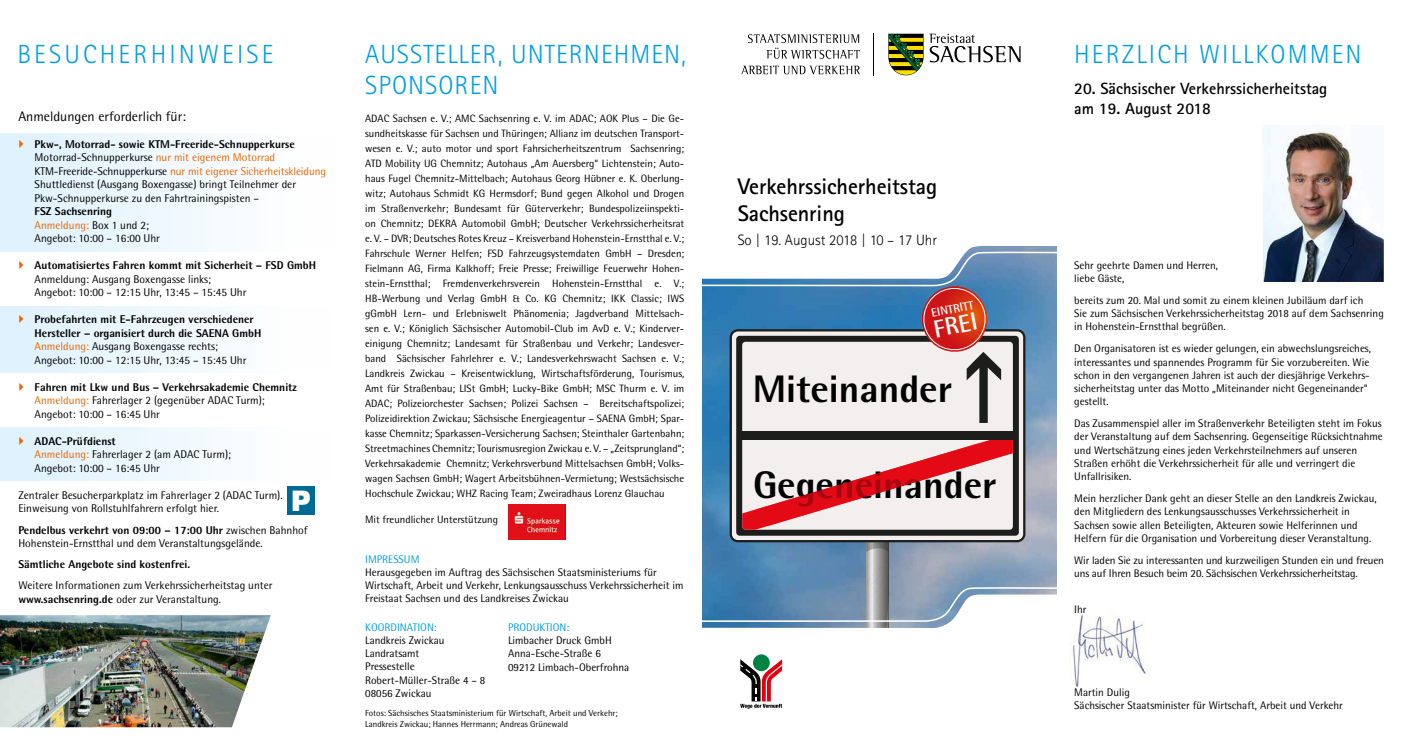
<style>
.page{position:relative;width:1404px;height:745px;background:#fff}
.page>*{position:absolute;margin:0;border:0;box-sizing:border-box;transform-origin:0 0}
.t1{font:800 38.38px "Rotis Semi Sans";color:#020203}
.t2{font:900 28.25px "Arial";color:#fff}
.t3{font:300 26.25px/31.2px "Rotis Sans Serif";letter-spacing:.04em;color:#009ee3}
.t4{font:300 26.25px "Rotis Sans Serif";letter-spacing:.08em;color:#009ee3}
.t5{font:300 26.25px "Rotis Sans Serif";letter-spacing:.12em;color:#009ee3}
.t6{font:700 24.75px "Rotis Semi Sans";color:#fff}
.t7{font:700 22.5px/27px "Rotis Sans Serif";letter-spacing:-.005em;color:#000}
.t8{font:700 16.25px/19.5px "Rotis Sans Serif";color:#000}
.t9{font:300 15px "Rotis Sans Serif";color:#000}
.t10{font:13.75px "Rotis Semi Sans";color:#000}
.t11{font:700 12.12px "Rotis Semi Sans";color:#fff}
.t12{font:11.25px/13.5px "Rotis Semi Sans";color:#000}
.t13{font:800 11.25px/13.5px "Rotis Semi Sans";color:#000}
.t14{font:11px/13.2px "Rotis Semi Sans";color:#000}
.t15{font:11px "Rotis Semi Sans";color:#009ee3}
.t16{font:10.62px/15px "Rotis Semi Sans";color:#000;text-align:justify}
.t17{font:8.75px/10.5px "Rotis Semi Sans";color:#000}
.s1{font-weight:800}
.s2{color:#ec6502}
.s3{font-weight:400;color:#ec6502}
.s4{font-weight:400}
</style>
<div class="page">
<img style="left:1069px;top:611px;width:79px;height:76px">
<div style="left:0;top:306px;width:330px;height:66px;background:linear-gradient(to right,#ddf1fd,#fffffe)"></div>
<div style="left:0;top:427px;width:330px;height:53px;background:linear-gradient(to right,#ddf1fd,#fffffe)"></div>
<div style="left:0;top:133px;width:334px;height:118px;background:linear-gradient(to right,#ddf1fd,#fffffe)"></div>
<img style="left:702px;top:422px;width:354px;height:163px">
<img style="left:834px;top:551px;width:86px;height:34px">
<svg style="left:729px;top:422px;width:296px;height:120px;fill:#f2efee"></svg>
<div style="left:736px;top:335px;width:282px;height:200px;background:#1d1d1c;border-radius:4px"></div>
<div style="left:742px;top:341px;width:270px;height:188px;background:#f2efee;border-radius:3px"></div>
<div style="left:738px;top:431px;width:275px;height:8px;background:#1d1d1c"></div>
<svg style="left:742px;top:439px;width:270px;height:112px"></svg>
<svg style="left:968px;top:245px;width:89px;height:5px"></svg>
<svg style="left:702px;top:585px;width:355px;height:8px"></svg>
<svg style="left:702px;top:593px;width:355px;height:116px"></svg>
<svg style="left:753px;top:654px;width:16px;height:16px"></svg>
<svg style="left:740px;top:658px;width:42px;height:50px"></svg>
<img style="left:508px;top:504px;width:58px;height:35px">
<div style="left:287px;top:485px;width:27px;height:29px;background:#006a96"></div>
<img style="left:0;top:615px;width:271px;height:111px">
<svg style="left:929px;top:34px;width:91px;height:28px"></svg>
<svg style="left:888px;top:34px;width:35px;height:41px"></svg>
<hr style="left:873px;top:34px;width:1px;height:42px;background:#000">
<svg style="left:748px;top:34px;width:111px;height:25px"></svg>
<svg style="left:741px;top:66px;width:118px;height:8px"></svg>
<svg style="left:702px;top:250px;width:355px;height:172px"></svg>
<img style="left:1263px;top:125px;width:120px;height:157px">
<svg style="left:19px;top:139px;width:4px;height:8px"></svg>
<svg style="left:19px;top:315px;width:4px;height:8px"></svg>
<svg style="left:19px;top:436px;width:4px;height:8px"></svg>
<h3 class="t5" style="left:17px;top:39px;width:257px">BESUCHERHINWEISE</h3>
<h3 class="t3" style="left:365px;top:38px;width:322px">AUSSTELLER, UNTERNEHMEN,<br>SPONSOREN</h3>
<h3 class="t4" style="left:1074px;top:39px;width:289px">HERZLICH WILLKOMMEN</h3>
<h3 class="t8" style="left:1074px;top:79px;width:255px">20. Sächsischer Verkehrssicherheitstag am 19. August 2018</h3>
<p class="t10" style="left:18px;top:108px;width:169px">Anmeldungen erforderlich für:</p>
<p class="t12" style="left:35px;top:137px;width:293px"><span class="s1">Pkw-, Motorrad- sowie KTM-Freeride-Schnupperkurse </span>Motorrad-Schnupperkurse <span class="s2">nur mit eigenem Motorrad </span>KTM-Freeride-Schnupperkurse <span class="s2">nur mit eigener Sicherheitskleidung </span>Shuttledienst (Ausgang Boxengasse) bringt Teilnehmer der Pkw-Schnupperkurse zu den Fahrtrainingspisten –</p>
<p class="t12" style="left:35px;top:204px;width:127px"><span class="s1">FSZ Sachsenring<br></span><span class="s2">Anmeldung:</span> Box 1 und 2;<br>Angebot: 10:00 – 16:00 Uhr</p>
<p class="t13" style="left:35px;top:258px;width:283px">Automatisiertes Fahren kommt mit Sicherheit – FSD GmbH</p>
<p class="t12" style="left:35px;top:272px;width:213px">Anmeldung: Ausgang Boxengasse links;<br>Angebot: 10:00 – 12:15 Uhr, 13:45 – 15:45 Uhr</p>
<p class="t13" style="left:35px;top:312px;width:228px">Probefahrten mit E-Fahrzeugen verschiedener Hersteller – organisiert durch die SAENA GmbH <span class="s3">Anmeldung:</span> <span class="s4">Ausgang Boxengasse rechts; Angebot: 10:00 – 12:15 Uhr, 13:45 – 15:45 Uhr</span></p>
<p class="t12" style="left:35px;top:380px;width:264px"><span class="s1">Fahren mit Lkw und Bus – Verkehrsakademie Chemnitz<br></span><span class="s2">Anmeldung:</span> Fahrerlager 2 (gegenüber ADAC Turm);<br>Angebot: 10:00 – 16:45 Uhr</p>
<p class="t12" style="left:35px;top:434px;width:198px"><span class="s1">ADAC-Prüfdienst<br></span><span class="s2">Anmeldung:</span> Fahrerlager 2 (am ADAC Turm);<br>Angebot: 10:00 – 16:45 Uhr</p>
<p class="t12" style="left:18px;top:488px;width:266px">Zentraler Besucherparkplatz im Fahrerlager 2 (ADAC Turm).<br>Einweisung von Rollstuhlfahrern erfolgt hier.</p>
<p class="t12" style="left:18px;top:522px;width:291px"><span class="s1">Pendelbus verkehrt von 09:00 – 17:00 Uhr</span> zwischen Bahnhof<br>Hohenstein-Ernstthal und dem Veranstaltungsgelände.</p>
<p class="t13" style="left:18px;top:557px;width:173px">Sämtliche Angebote sind kostenfrei.</p>
<p class="t12" style="left:18px;top:578px;width:256px">Weitere Informationen zum Verkehrssicherheitstag unter <span class="s1">www.sachsenring.de</span> oder zur Veranstaltung.</p>
<p class="t16" style="left:365px;top:110px;width:320px">ADAC Sachsen e. V.; AMC Sachsenring e. V. im ADAC; AOK Plus – Die Ge&shy;sundheitskasse für Sachsen und Thüringen; Allianz im deutschen Transport&shy;wesen e. V.; auto motor und sport Fahrsicherheitszentrum Sachsenring; ATD Mobility UG Chemnitz; Autohaus „Am Auersberg“ Lichtenstein; Auto&shy;haus Fugel Chemnitz-Mittelbach; Autohaus Georg Hübner e. K. Oberlung&shy;witz; Autohaus Schmidt KG Hermsdorf; Bund gegen Alkohol und Drogen im Straßenverkehr; Bundesamt für Güterverkehr; Bundespolizeiinspekti&shy;on Chemnitz; DEKRA Automobil GmbH; Deutscher Verkehrssicherheitsrat e. V. – DVR; Deutsches Rotes Kreuz – Kreisverband Hohenstein-Ernstthal e. V.; Fahrschule Werner Helfen; FSD Fahrzeugsystemdaten GmbH – Dresden; Fielmann AG, Firma Kalkhoff; Freie Presse; Freiwillige Feuerwehr Hohen&shy;stein-Ernstthal; Fremdenverkehrsverein Hohenstein-Ernstthal e. V.; HB-Werbung und Verlag GmbH &amp; Co. KG Chemnitz; IKK Classic; IWS gGmbH Lern- und Erlebniswelt Phänomenia; Jagdverband Mittelsach&shy;sen e. V.; Königlich Sächsischer Automobil-Club im AvD e. V.; Kinderver&shy;einigung Chemnitz; Landesamt für Straßenbau und Verkehr; Landesver&shy;band Sächsischer Fahrlehrer e. V.; Landesverkehrswacht Sachsen e. V.; Landkreis Zwickau – Kreisentwicklung, Wirtschaftsförderung, Tourismus, Amt für Straßenbau; LISt GmbH; Lucky-Bike GmbH; MSC Thurm e. V. im ADAC; Polizeiorchester Sachsen; Polizei Sachsen – Bereitschaftspolizei; Polizeidirektion Zwickau; Sächsische Energieagentur – SAENA GmbH; Spar&shy;kasse Chemnitz; Sparkassen-Versicherung Sachsen; Steinthaler Gartenbahn; Streetmachines Chemnitz; Tourismusregion Zwickau e. V. – „Zeitsprungland“; Verkehrsakademie Chemnitz; Verkehrsverbund Mittelsachsen GmbH; Volks&shy;wagen Sachsen GmbH; Wagert Arbeitsbühnen-Vermietung; Westsächsische Hochschule Zwickau; WHZ Racing Team; Zweiradhaus Lorenz Glauchau</p>
<p class="t16" style="left:365px;top:511px;width:134px">Mit freundlicher Unterstützung</p>
<p class="t15" style="left:365px;top:552px;width:56px">IMPRESSUM</p>
<p class="t14" style="left:365px;top:565px;width:320px">Herausgegeben im Auftrag des Sächsischen Staatsministeriums für<br>Wirtschaft, Arbeit und Verkehr, Lenkungsausschuss Verkehrssicherheit im<br>Freistaat Sachsen und des Landkreises Zwickau</p>
<p class="t15" style="left:365px;top:620px;width:73px">KOORDINATION:</p>
<p class="t14" style="left:365px;top:633px;width:122px">Landkreis Zwickau<br>Landratsamt<br>Pressestelle<br>Robert-Müller-Straße 4 – 8<br>08056 Zwickau</p>
<p class="t17" style="left:365px;top:707px;width:254px">Fotos: Sächsisches Staatsministerium für Wirtschaft, Arbeit und Verkehr;<br>Landkreis Zwickau; Hannes Herrmann; Andreas Grünewald</p>
<h3 class="t7" style="left:737px;top:172px;width:201px">Verkehrssicherheitstag<br>Sachsenring</h3>
<h3 class="t9" style="left:737px;top:231px;width:201px">So | 19. August 2018 | 10 – 17 Uhr</h3>
<p class="t14" style="left:1074px;top:258px;width:145px">Sehr geehrte Damen und Herren, liebe Gäste,</p>
<p class="t14" style="left:1074px;top:293px;width:311px">bereits zum 20. Mal und somit zu einem kleinen Jubiläum darf ich<br>Sie zum Sächsischen Verkehrssicherheitstag 2018 auf dem Sachsenring in Hohenstein-Ernstthal begrüßen.</p>
<p class="t14" style="left:1074px;top:342px;width:298px">Den Organisatoren ist es wieder gelungen, ein abwechslungsreiches, interessantes und spannendes Programm für Sie vorzubereiten. Wie schon in den vergangenen Jahren ist auch der diesjährige Verkehrs&shy;sicherheitstag unter das Motto „Miteinander nicht Gegeneinander“ gestellt.</p>
<p class="t14" style="left:1074px;top:416px;width:310px">Das Zusammenspiel aller im Straßenverkehr Beteiligten steht im Fokus der Veranstaltung auf dem Sachsenring. Gegenseitige Rücksichtnahme und Wertschätzung eines jeden Verkehrsteilnehmers auf unseren Straßen erhöht die Verkehrssicherheit für alle und verringert die Unfallrisiken.</p>
<p class="t14" style="left:1074px;top:491px;width:304px">Mein herzlicher Dank geht an dieser Stelle an den Landkreis Zwickau, den Mitgliedern des Lenkungsausschusses Verkehrssicherheit in Sachsen sowie allen Beteiligten, Akteuren sowie Helferinnen und Helfern für die Organisation und Vorbereitung dieser Veranstaltung.</p>
<p class="t14" style="left:1074px;top:553px;width:311px">Wir laden Sie zu interessanten und kurzweiligen Stunden ein und freuen uns auf Ihren Besuch beim 20. Sächsischen Verkehrssicherheitstag.</p>
<p class="t14" style="left:1074px;top:602px;width:14px">Ihr</p>
<p class="t11" style="left:930px;top:305px;width:44px;rotate:-11deg">EINTRITT</p>
<h3 class="t6" style="left:930px;top:314px;width:46px;rotate:-11deg">FREI</h3>
<h1 class="t1" style="left:752px;top:364px;width:201px">Miteinander</h1>
<h1 class="t1" style="left:753px;top:460px;width:245px">Gegeneinander</h1>
<h2 class="t2" style="left:291px;top:479px;width:22px">P</h2>
<p class="t15" style="left:508px;top:620px;width:63px">PRODUKTION:</p>
<p class="t14" style="left:508px;top:633px;width:123px">Limbacher Druck GmbH<br>Anna-Esche-Straße 6<br>09212 Limbach-Oberfrohna</p>
<p class="t14" style="left:1074px;top:685px;width:270px">Martin Dulig<br>Sächsischer Staatsminister für Wirtschaft, Arbeit und Verkehr</p>
</div>
